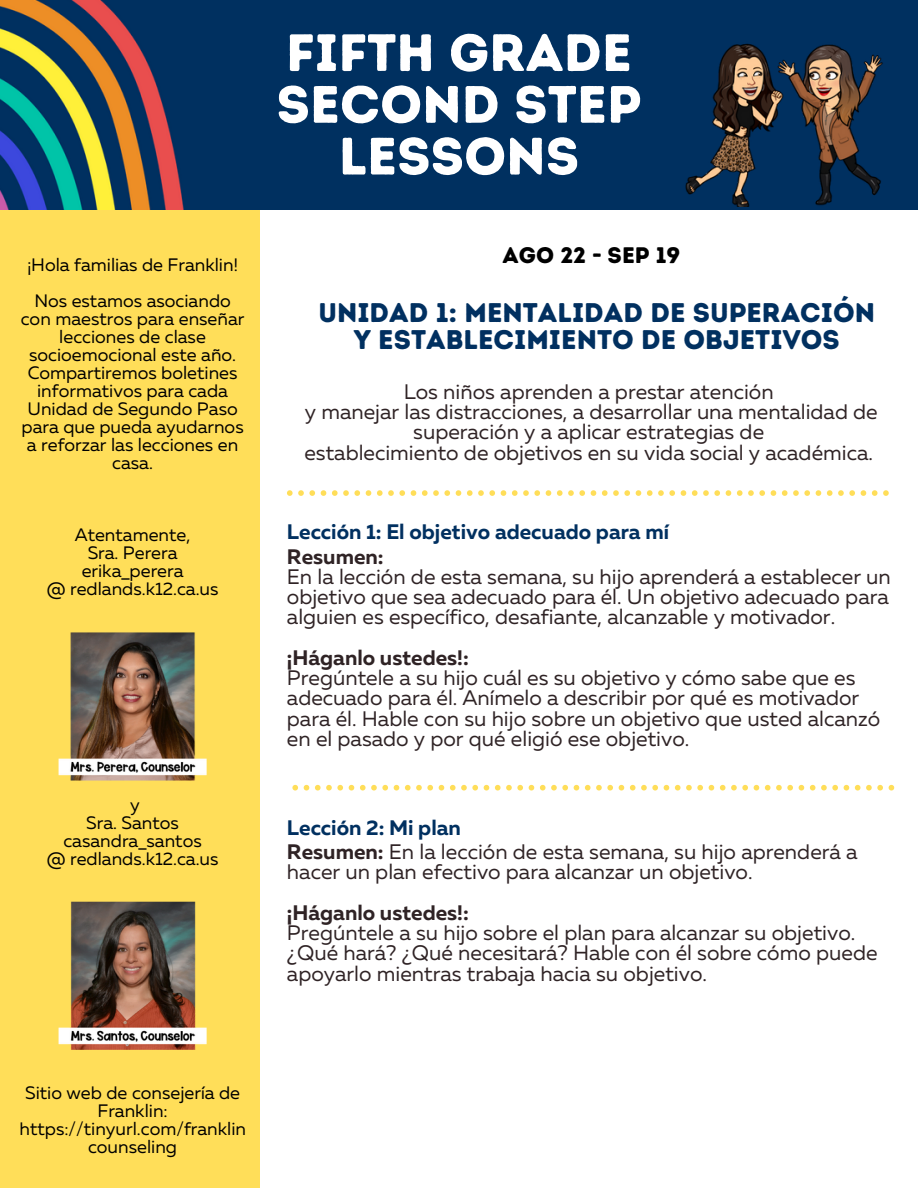
<style>
.page{position:relative;width:918px;height:1188px;background:#fff}
.page>*{position:absolute;margin:0;border:0;box-sizing:border-box;transform-origin:0 0}
.t1{font:52.5px/51.8px "Intro Rust Base";color:#fff;text-align:center}
.t2{font:27px/27px "Intro Rust Base";color:#013060;text-align:center}
.t3{font:22.5px "Intro Rust Base";color:#000}
.t4{font:21px/20.2px "Muller";color:#2f2325}
.t5{font:700 21px "Muller";color:#2f2325}
.t6{font:700 21px "Muller";color:#013060}
.t7{font:18px/18px "Muller";color:#000;text-align:center}
.s1{font-weight:700;color:#013060}
.s2{font-weight:700}
</style>
<div class="page">
<div style="left:0;top:0;width:260px;height:1188px;background:#ffde59"></div>
<img style="left:58px;top:632px;width:149px;height:149px">
<img style="left:58px;top:901px;width:149px;height:149px">
<img style="left:0;top:0;width:918px;height:209px">
<img style="left:685px;top:2px;width:205px;height:205px">
<svg style="left:292px;top:785px;width:602px;height:6px"></svg>
<svg style="left:287px;top:490px;width:602px;height:6px"></svg>
<p class="t7" style="left:27px;top:248px;width:212px;line-height:36px">¡Hola familias de Franklin!<br>Nos estamos asociando</p>
<p class="t7" style="left:21px;top:311px;width:225px">con maestros para enseñar lecciones de clase socioemocional este año.<br>Compartiremos boletines informativos para cada<br>Unidad de Segundo Paso para que pueda ayudarnos a reforzar las lecciones en casa.</p>
<p class="t7" style="left:47px;top:527px;width:173px">Atentamente,<br>Sra. Perera erika_perera<br>@ redlands.k12.ca.us</p>
<p class="t7" style="left:47px;top:797px;width:173px">y<br>Sra. Santos casandra_santos<br>@ redlands.k12.ca.us</p>
<h1 class="t1" style="left:276px;top:27px;width:367px">FIFTH GRADE<br>SECOND STEP<br>LESSONS</h1>
<p class="t3" style="left:503px;top:242px;width:179px">AGO 22 - SEP 19</p>
<p class="t2" style="left:318px;top:299px;width:558px">UNIDAD 1: MENTALIDAD DE SUPERACIÓN<br>Y ESTABLECIMIENTO DE OBJETIVOS</p>
<p class="t4" style="left:304px;top:383px;width:575px;text-align:center">Los niños aprenden a prestar atención<br>y manejar las distracciones, a desarrollar una mentalidad de superación y a aplicar estrategias de<br>establecimiento de objetivos en su vida social y académica.</p>
<p class="t6" style="left:287px;top:523px;width:384px">Lección 1: El objetivo adecuado para mí</p>
<p class="t5" style="left:287px;top:548px;width:98px">Resumen:</p>
<p class="t4" style="left:287px;top:568px;width:606px;text-align:justify">En la lección de esta semana, su hijo aprenderá a establecer un objetivo que sea adecuado para él. Un objetivo adecuado para alguien es específico, desafiante, alcanzable y motivador.</p>
<p class="t5" style="left:287px;top:649px;width:183px">¡Háganlo ustedes!:</p>
<p class="t4" style="left:287px;top:670px;width:595px">Pregúntele a su hijo cuál es su objetivo y cómo sabe que es adecuado para él. Anímelo a describir por qué es motivador para él. Hable con su hijo sobre un objetivo que usted alcanzó en el pasado y por qué eligió ese objetivo.</p>
<p class="t4" style="left:287px;top:817px;width:572px;line-height:24.5px"><span class="s1">Lección 2: Mi plan<br></span><span class="s2">Resumen:</span> En la lección de esta semana, su hijo aprenderá a</p>
<p class="t4" style="left:287px;top:864px;width:467px">hacer un plan efectivo para alcanzar un objetivo.</p>
<p class="t5" style="left:287px;top:904px;width:183px">¡Háganlo ustedes!:</p>
<p class="t4" style="left:287px;top:924px;width:592px">Pregúntele a su hijo sobre el plan para alcanzar su objetivo. ¿Qué hará? ¿Qué necesitará? Hable con él sobre cómo puede apoyarlo mientras trabaja hacia su objetivo.</p>
<p class="t7" style="left:20px;top:1085px;width:228px">Sitio web de consejería de<br>Franklin: https://tinyurl.com/franklin counseling</p>
</div>
